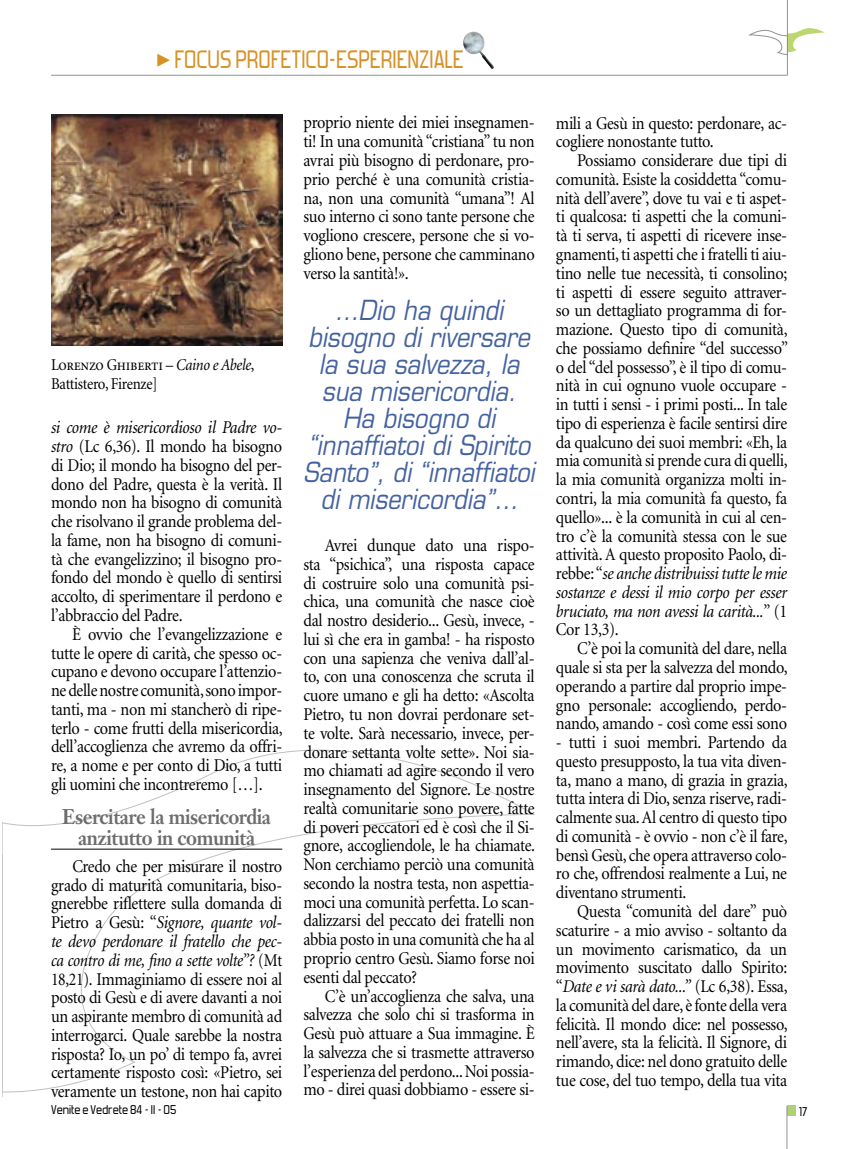
<style>
.page{position:relative;width:851px;height:1149px;background:#fff}
.page>*{position:absolute;margin:0;border:0;box-sizing:border-box;transform-origin:0 0}
.t1{font:29.85px "Forgotten Futurist";color:#d79124;scale:.95 1}
.t2{font:italic 27px/27px "Eurostile";color:#4562a0;text-align:center;scale:.88 1}
.t3{font:21px/21px "Janson Text Bold Os F";letter-spacing:-.025em;color:#6d6d6d;text-align:center;scale:.9 1}
.t4{font:18px/18.8px "Minion";letter-spacing:-.02em;color:#000;text-align:justify;scale:.9 1}
.t5{font:16.5px "Minion Regular SC";letter-spacing:-.02em;color:#000;scale:.9 1}
.t6{font:16.5px "Minion";letter-spacing:-.02em;color:#000;scale:.9 1}
.t7{font:15px "Forgotten Futurist";color:#000}
.s1{font-family:"Minion"}
.s2{font-family:"Minion";font-style:italic}
.s3{font-style:italic}
</style>
<div class="page">
<svg style="left:749px;top:26px;width:75px;height:29px"></svg>
<hr style="left:787px;top:0;width:1px;height:75px;background:#939393">
<hr style="left:51px;top:75px;width:736px;height:1px;background:#939393">
<div style="left:787px;top:1105px;width:8px;height:10px;background:#b1d179"></div>
<hr style="left:786px;top:1105px;width:1px;height:43px;background:#939393">
<svg style="left:3px;top:749px;width:531px;height:343px"></svg>
<svg style="left:2px;top:822px;width:1px;height:274px"></svg>
<img style="left:463px;top:32px;width:31px;height:37px">
<hr style="left:51px;top:848px;width:231px;height:1px;background:#000">
<img style="left:52px;top:115px;width:230px;height:230px">
<h1 class="t1" style="left:174px;top:47px;width:306px">FOCUS PROFETICO-ESPERIENZIALE</h1>
<p class="t5" style="left:51px;top:356px;width:227px">Lorenzo Ghiberti <span class="s1">–</span> <span class="s2">Caino e Abele</span><span class="s1">,</span></p>
<p class="t6" style="left:51px;top:375px;width:120px">Battistero, Firenze]</p>
<p class="t4" style="left:51px;top:419px;width:258px"><span class="s3">si come è misericordioso il Padre vo&shy;stro</span> (Lc 6,36). Il mondo ha bisogno di Dio; il mondo ha bisogno del per&shy;dono del Padre, questa è la verità. Il mondo non ha bisogno di comunità che risolvano il grande problema del&shy;la fame, non ha bisogno di comuni&shy;tà che evangelizzino; il bisogno pro&shy;fondo del mondo è quello di sentirsi accolto, di sperimentare il perdono e l’abbraccio del Padre.</p>
<p class="t4" style="left:51px;top:625px;width:259px;text-indent:21px">È ovvio che l’evangelizzazione e tutte le opere di carità, che spesso oc&shy;cupano e devono occupare l’attenzio&shy;ne delle nostre comunità, sono impor&shy;tanti, ma - non mi stancherò di ripe&shy;terlo - come frutti della misericordia, dell’accoglienza che avremo da offri&shy;re, a nome e per conto di Dio, a tutti gli uomini che incontreremo […].</p>
<p class="t3" style="left:62px;top:805px;width:233px">Esercitare la misericordia anzitutto in comunità</p>
<p class="t4" style="left:51px;top:857px;width:258px;text-indent:21px">Credo che per misurare il nostro grado di maturità comunitaria, biso&shy;gnerebbe riflettere sulla domanda di Pietro a Gesù: “<span class="s3">Signore, quante vol&shy;te devo perdonare il fratello che pec&shy;ca contro di me, fino a sette volte”?</span> (Mt 18,21). Immaginiamo di essere noi al posto di Gesù e di avere davanti a noi un aspirante membro di comunità ad interrogarci. Quale sarebbe la nostra risposta? Io, un po’ di tempo fa, avrei certamente risposto così: «Pietro, sei veramente un testone, non hai capito</p>
<p class="t4" style="left:303px;top:114px;width:258px">proprio niente dei miei insegnamen&shy;ti! In una comunità “cristiana” tu non avrai più bisogno di perdonare, pro&shy;prio perché è una comunità cristia&shy;na, non una comunità “umana”! Al suo interno ci sono tante persone che vogliono crescere, persone che si vo&shy;gliono bene, persone che camminano verso la santità!».</p>
<h2 class="t2" style="left:303px;top:296px;width:264px">…Dio ha quindi bisogno di riversare la sua salvezza, la sua misericordia.<br>Ha bisogno di “innaffiatoi di Spirito<br>Santo”, di “innaffiatoi di misericordia”…</h2>
<p class="t4" style="left:303px;top:536px;width:259px;text-indent:21px">Avrei dunque dato una rispo&shy;sta “psichica”, una risposta capace di costruire solo una comunità psi&shy;chica, una comunità che nasce cioè dal nostro desiderio... Gesù, invece, - lui sì che era in gamba! - ha risposto con una sapienza che veniva dall’al&shy;to, con una conoscenza che scruta il cuore umano e gli ha detto: «Ascolta Pietro, tu non dovrai perdonare set&shy;te volte. Sarà necessario, invece, per&shy;donare settanta volte sette». Noi sia&shy;mo chiamati ad agire secondo il vero insegnamento del Signore. Le nostre realtà comunitarie sono povere, fatte di poveri peccatori ed è così che il Si&shy;gnore, accogliendole, le ha chiamate.<br>Non cerchiamo perciò una comunità secondo la nostra testa, non aspettia&shy;moci una comunità perfetta. Lo scan&shy;dalizzarsi del peccato dei fratelli non abbia posto in una comunità che ha al proprio centro Gesù. Siamo forse noi esenti dal peccato?</p>
<p class="t4" style="left:303px;top:986px;width:258px;text-indent:21px">C’è un’accoglienza che salva, una salvezza che solo chi si trasforma in Gesù può attuare a Sua immagine. È la salvezza che si trasmette attraverso l’esperienza del perdono... Noi possia&shy;mo - direi quasi dobbiamo - essere si-</p>
<p class="t4" style="left:556px;top:114px;width:258px">mili a Gesù in questo: perdonare, ac&shy;cogliere nonostante tutto.</p>
<p class="t4" style="left:556px;top:152px;width:259px;text-indent:21px">Possiamo considerare due tipi di comunità. Esiste la cosiddetta “comu&shy;nità dell’avere”, dove tu vai e ti aspet&shy;ti qualcosa: ti aspetti che la comuni&shy;tà ti serva, ti aspetti di ricevere inse&shy;gnamenti, ti aspetti che i fratelli ti aiu&shy;tino nelle tue necessità, ti consolino; ti aspetti di essere seguito attraver&shy;so un dettagliato programma di for&shy;mazione. Questo tipo di comunità, che possiamo definire “del successo” o del “del possesso”, è il tipo di comu&shy;nità in cui ognuno vuole occupare - in tutti i sensi - i primi posti... In tale tipo di esperienza è facile sentirsi dire da qualcuno dei suoi membri: «Eh, la mia comunità si prende cura di quelli, la mia comunità organizza molti in&shy;contri, la mia comunità fa questo, fa quello»... è la comunità in cui al cen&shy;tro c’è la comunità stessa con le sue attività. A questo proposito Paolo, di&shy;rebbe: “<span class="s3">se anche distribuissi tutte le mie sostanze e dessi il mio corpo per esser bruciato, ma non avessi la carità...</span>” (1<br>Cor 13,3).</p>
<p class="t4" style="left:556px;top:639px;width:259px;text-indent:21px">C’è poi la comunità del dare, nella quale si sta per la salvezza del mondo, operando a partire dal proprio impe&shy;gno personale: accogliendo, perdo&shy;nando, amando - così come essi sono</p>
<p class="t4" style="left:556px;top:733px;width:259px">- tutti i suoi membri. Partendo da questo presupposto, la tua vita diven&shy;ta, mano a mano, di grazia in grazia, tutta intera di Dio, senza riserve, radi&shy;calmente sua. Al centro di questo tipo di comunità - è ovvio - non c’è il fare, bensì Gesù, che opera attraverso colo&shy;ro che, offrendosi realmente a Lui, ne diventano strumenti.</p>
<p class="t4" style="left:556px;top:902px;width:259px;text-indent:21px">Questa “comunità del dare” può scaturire - a mio avviso - soltanto da un movimento carismatico, da un movimento suscitato dallo Spirito: “<span class="s3">Date e vi sarà dato...”</span> (Lc 6,38). Essa, la comunità del dare, è fonte della vera felicità. Il mondo dice: nel possesso, nell’avere, sta la felicità. Il Signore, di rimando, dice: nel dono gratuito delle tue cose, del tuo tempo, della tua vita</p>
<p class="t7" style="left:51px;top:1103px;width:127px">Venite e Vedrete 84·- II·- 05</p>
<p class="t7" style="left:798px;top:1104px;width:10px">17</p>
</div>
